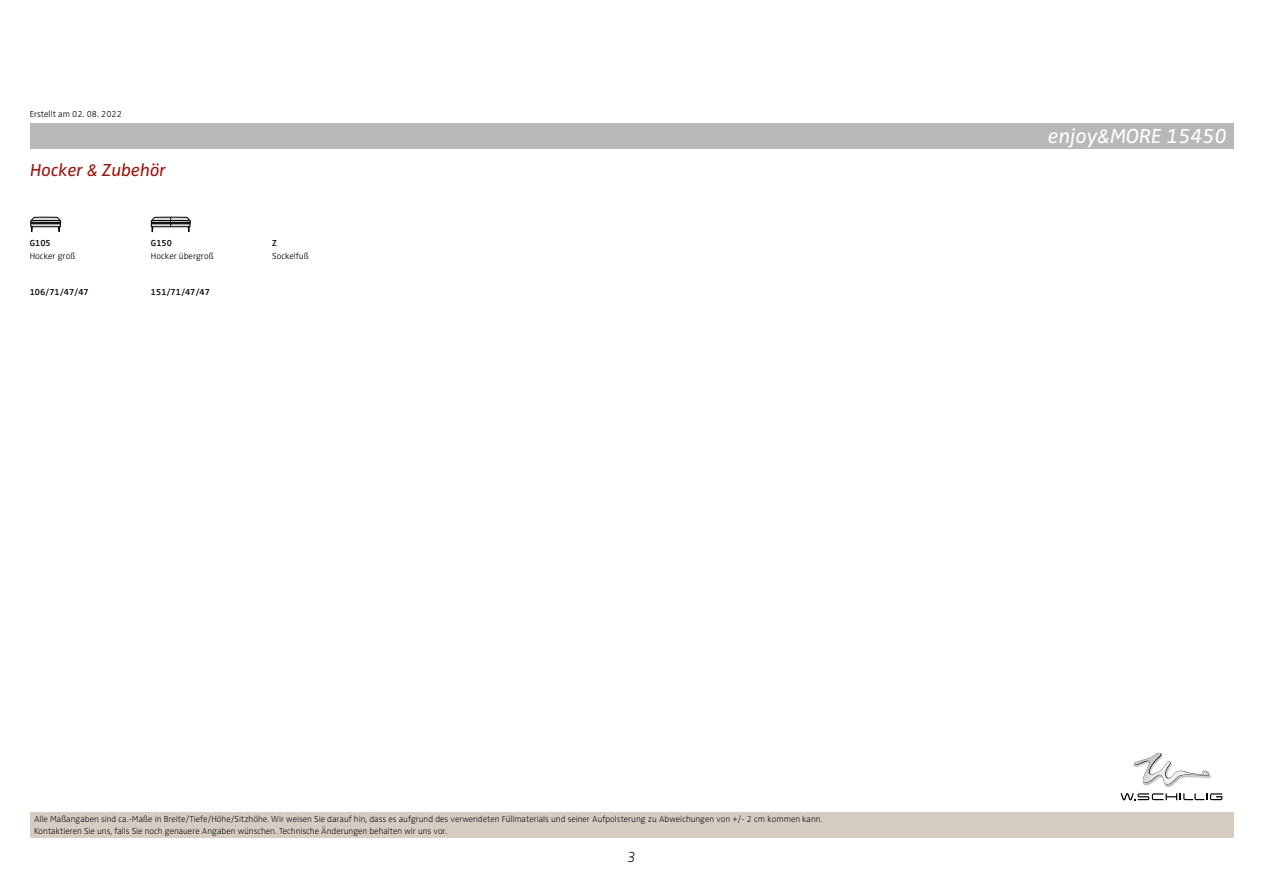
<style>
.page{position:relative;width:1263px;height:893px;background:#fff}
.page>*{position:absolute;margin:0;border:0;box-sizing:border-box;transform-origin:0 0}
.t1{font:italic 21px "Zwo Pro";color:#fff}
.t2{font:italic 18px "Zwo Pro";color:#9e1510}
.t3{font:italic 300 expanded 15px "Zwo Pro";color:#000}
.t4{font:300 expanded 9px/12px "Zwo Pro";color:#000}
.t5{font:300 9px "Zwo Pro";color:#000}
.t6{font:600 9px "Zwo Pro";color:#000}
</style>
<div class="page">
<div style="left:30px;top:123px;width:1203px;height:26px;background:#b9b7b7"></div>
<div style="left:30px;top:812px;width:1203px;height:26px;background:#d6ccc1"></div>
<svg style="left:30px;top:217px;width:31px;height:15px"></svg>
<svg style="left:151px;top:217px;width:40px;height:15px"></svg>
<img style="left:1144px;top:776px;width:68px;height:12px">
<svg style="left:1133px;top:752px;width:78px;height:33px"></svg>
<img style="left:1134px;top:753px;width:75px;height:31px">
<svg style="left:1120px;top:793px;width:102px;height:7px"></svg>
<p class="t5" style="left:30px;top:109px;width:94px">Erstellt am 02. 08. 2022</p>
<h2 class="t2" style="left:30px;top:159px;width:137px">Hocker &amp; Zubehör</h2>
<p class="t6" style="left:30px;top:237px;width:22px">G105</p>
<p class="t5" style="left:30px;top:251px;width:47px">Hocker groß</p>
<p class="t6" style="left:30px;top:286px;width:60px">106/71/47/47</p>
<p class="t6" style="left:151px;top:237px;width:22px">G150</p>
<p class="t5" style="left:151px;top:251px;width:64px">Hocker übergroß</p>
<p class="t6" style="left:151px;top:286px;width:60px">151/71/47/47</p>
<p class="t6" style="left:272px;top:237px;width:6px">Z</p>
<p class="t5" style="left:272px;top:251px;width:38px">Sockelfuß</p>
<p class="t4" style="left:34px;top:814px;width:790px">Alle Maßangaben sind ca.-Maße in Breite/Tiefe/Höhe/Sitzhöhe. Wir weisen Sie darauf hin, dass es aufgrund des verwendeten Füllmaterials und seiner Aufpolsterung zu Abweichungen von +/- 2 cm kommen kann.<br>Kontaktieren Sie uns, falls Sie noch genauere Angaben wünschen. Technische Änderungen behalten wir uns vor.</p>
<h3 class="t3" style="left:627px;top:848px;width:10px">3</h3>
<h1 class="t1" style="left:1048px;top:124px;width:180px">enjoy&amp;MORE 15450</h1>
</div>
